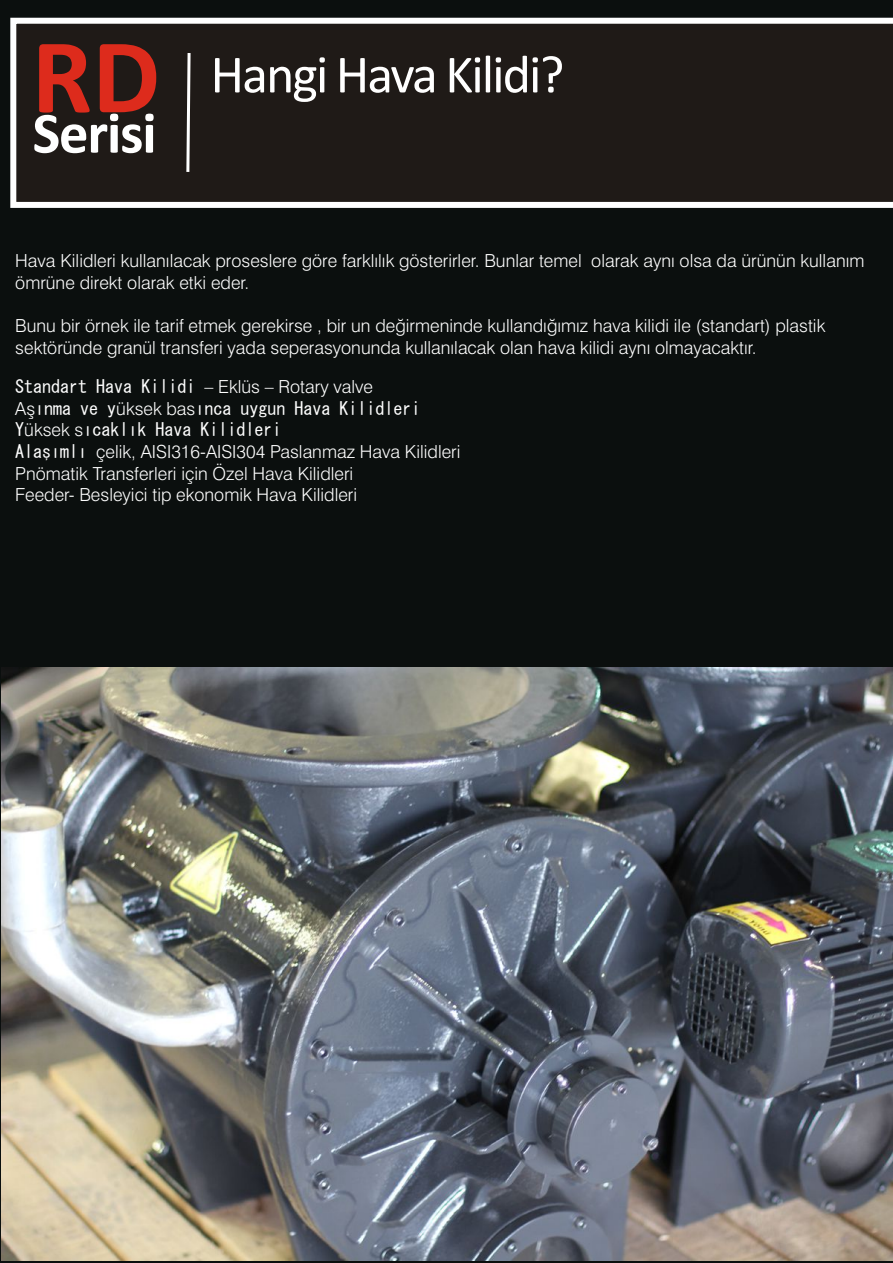
<style>
.page{position:relative;width:893px;height:1263px;background:#0b0f0e}
.page>*{position:absolute;margin:0;border:0;box-sizing:border-box;transform-origin:0 0}
.t1{font:54px "Calibri";letter-spacing:-.035em;color:#fff}
.t2{font:300 18px/21.6px "Swiss 721 BT";color:#fff}
.t3{font:18px/21.6px "MS Gothic";color:#fff}
.s1{font-weight:700;font-size:107.7px;color:#dd2b1c}
.s2{font-family:"Swiss 721 BT";font-weight:300}
.s3{font-family:"MS Gothic";font-weight:400}
</style>
<div class="page">
<img style="left:2px;top:667px;width:890px;height:594px">
<svg style="left:10px;top:17px;width:883px;height:191px;background:#2f2a27"></svg>
<svg style="left:34px;top:114px;width:120px;height:39px;background:#807d7c"></svg>
<svg style="left:185px;top:50px;width:7px;height:125px"></svg>
<h1 class="t1" style="left:32px;top:52px;width:534px"><span class="s1">RD</span> Hangi Hava Kilidi?</h1>
<p class="t2" style="left:15px;top:252px;width:851px">Hava Kilidleri kullanılacak proseslere göre farklılık gösterirler. Bunlar temel olarak aynı olsa da ürünün kullanım ömrüne direkt olarak etki eder.</p>
<p class="t2" style="left:15px;top:317px;width:811px">Bunu bir örnek ile tarif etmek gerekirse , bir un değirmeninde kullandığımız hava kilidi ile (standart) plastik sektöründe granül transferi yada seperasyonunda kullanılacak olan hava kilidi aynı olmayacaktır.</p>
<p class="t3" style="left:15px;top:376px;width:407px">Standart Hava Kilidi <span class="s2">– Eklüs – Rotary valve<br>Aş</span>ınma ve y<span class="s2">üksek bas</span>ınca uygun Hava Kilidleri<br>Y<span class="s2">üksek s</span>ıcaklık Hava Kilidleri</p>
<p class="t2" style="left:15px;top:442px;width:447px"><span class="s3">Alaşımlı</span> çelik, AISI316-AISI304 Paslanmaz Hava Kilidleri<br>Pnömatik Transferleri için Özel Hava Kilidleri<br>Feeder- Besleyici tip ekonomik Hava Kilidleri</p>
</div>
